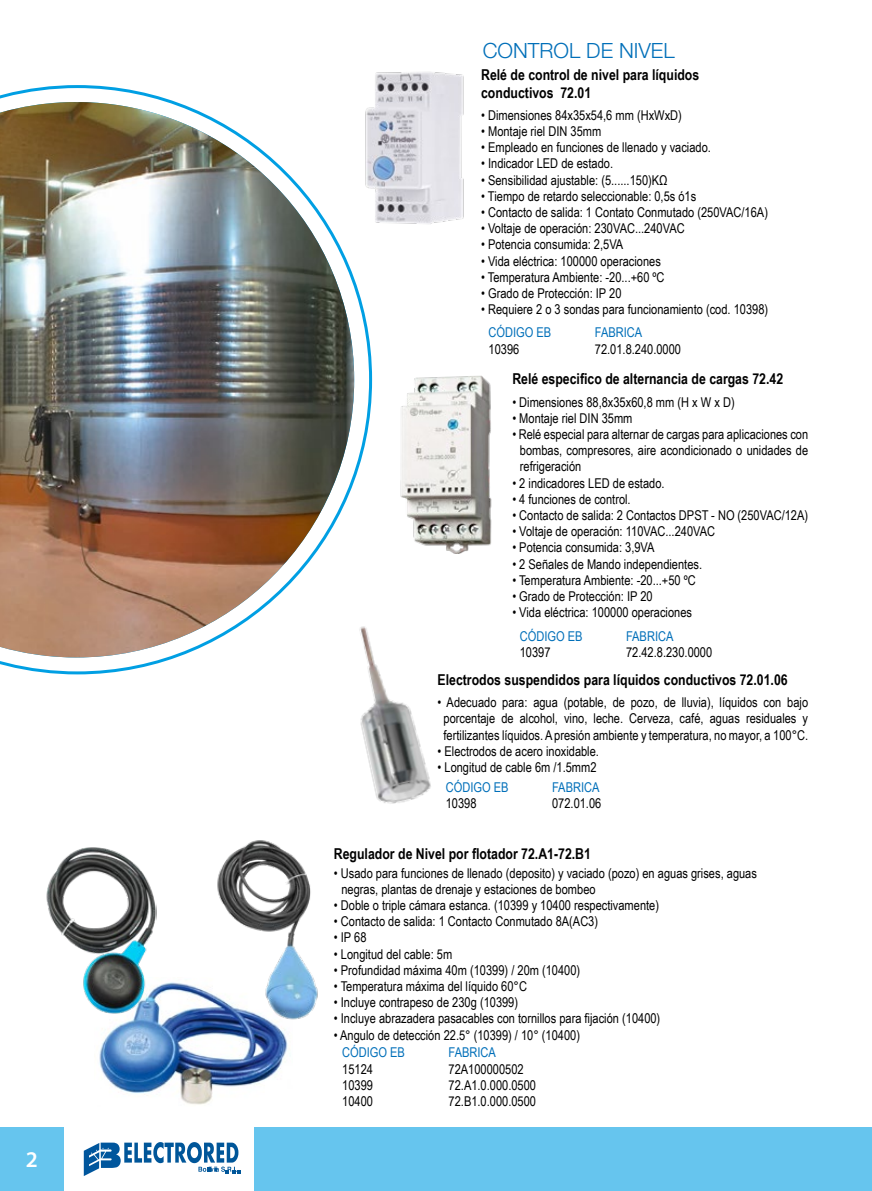
<style>
.page{position:relative;width:872px;height:1191px;background:#fff}
.page>*{position:absolute;margin:0;border:0;box-sizing:border-box;transform-origin:0 0}
.t1{font:600 22.5px "Myriad Pro";color:#fff}
.t2{font:300 21px "Helvetica Neue LT Std";color:#006fb9}
.t3{font:700 15px/18px "Arial Narrow";color:#000}
.t4{font:13.5px/16.2px "Arial Narrow";color:#000;text-align:justify}
.t5{font:13.5px "Arial Narrow";color:#006fb9}
</style>
<div class="page">
<div style="left:0;top:1127px;width:64px;height:64px;background:#66c5ee"></div>
<div style="left:255px;top:1127px;width:617px;height:64px;background:#66c5ee"></div>
<svg style="left:84px;top:1142px;width:157px;height:34px"></svg>
<img style="left:99px;top:982px;width:189px;height:123px">
<img style="left:0;top:85px;width:373px;height:590px">
<img style="left:363px;top:72px;width:101px;height:154px">
<img style="left:400px;top:375px;width:92px;height:179px">
<img style="left:335px;top:615px;width:96px;height:189px">
<img style="left:46px;top:847px;width:111px;height:168px">
<img style="left:213px;top:840px;width:105px;height:181px">
<h1 class="t1" style="left:26px;top:1144px;width:14px">2</h1>
<h2 class="t2" style="left:483px;top:37px;width:193px">CONTROL DE NIVEL</h2>
<p class="t3" style="left:481px;top:65px;width:220px">Relé de control de nivel para líquidos conductivos 72.01</p>
<p class="t4" style="left:481px;top:106px;width:202px">• Dimensiones 84x35x54,6 mm (HxWxD)</p>
<p class="t4" style="left:481px;top:122px;width:122px">• Montaje riel DIN 35mm</p>
<p class="t4" style="left:481px;top:139px;width:231px">• Empleado en funciones de llenado y vaciado.</p>
<p class="t4" style="left:481px;top:155px;width:133px">• Indicador LED de estado.</p>
<p class="t4" style="left:481px;top:171px;width:188px">• Sensibilidad ajustable: (5......150)KΩ</p>
<p class="t4" style="left:481px;top:187px;width:217px">• Tiempo de retardo seleccionable: 0,5s ó1s</p>
<p class="t4" style="left:481px;top:203px;width:288px">• Contacto de salida: 1 Contato Conmutado (250VAC/16A)</p>
<p class="t4" style="left:481px;top:220px;width:205px">• Voltaje de operación: 230VAC...240VAC</p>
<p class="t4" style="left:481px;top:236px;width:144px">• Potencia consumida: 2,5VA</p>
<p class="t4" style="left:481px;top:252px;width:181px">• Vida eléctrica: 100000 operaciones</p>
<p class="t4" style="left:481px;top:268px;width:185px">• Temperatura Ambiente: -20...+60 ºC</p>
<p class="t4" style="left:481px;top:284px;width:142px">• Grado de Protección: IP 20</p>
<p class="t4" style="left:481px;top:301px;width:288px">• Requiere 2 o 3 sondas para funcionamiento (cod. 10398)</p>
<p class="t5" style="left:488px;top:323px;width:64px">CÓDIGO EB</p>
<p class="t5" style="left:595px;top:323px;width:49px">FABRICA</p>
<p class="t4" style="left:488px;top:340px;width:32px">10396</p>
<p class="t4" style="left:595px;top:340px;width:88px">72.01.8.240.0000</p>
<p class="t3" style="left:512px;top:369px;width:272px">Relé especifico de alternancia de cargas 72.42</p>
<p class="t4" style="left:512px;top:393px;width:224px">• Dimensiones 88,8x35x60,8 mm (H x W x D)</p>
<p class="t4" style="left:512px;top:409px;width:122px">• Montaje riel DIN 35mm</p>
<p class="t4" style="left:520px;top:426px;width:290px;text-indent:-8px">• Relé especial para alternar de cargas para aplicaciones con bombas, compresores, aire acondicionado o unidades de refrigeración</p>
<p class="t4" style="left:512px;top:474px;width:154px">• 2 indicadores LED de estado.</p>
<p class="t4" style="left:512px;top:490px;width:120px">• 4 funciones de control.</p>
<p class="t4" style="left:512px;top:507px;width:297px">• Contacto de salida: 2 Contactos DPST - NO (250VAC/12A)</p>
<p class="t4" style="left:512px;top:523px;width:204px">• Voltaje de operación: 110VAC...240VAC</p>
<p class="t4" style="left:512px;top:539px;width:144px">• Potencia consumida: 3,9VA</p>
<p class="t4" style="left:512px;top:555px;width:191px">• 2 Señales de Mando independientes.</p>
<p class="t4" style="left:512px;top:571px;width:185px">• Temperatura Ambiente: -20...+50 ºC</p>
<p class="t4" style="left:512px;top:588px;width:142px">• Grado de Protección: IP 20</p>
<p class="t4" style="left:512px;top:604px;width:181px">• Vida eléctrica: 100000 operaciones</p>
<p class="t5" style="left:520px;top:626px;width:64px">CÓDIGO EB</p>
<p class="t5" style="left:626px;top:626px;width:49px">FABRICA</p>
<p class="t4" style="left:520px;top:643px;width:32px">10397</p>
<p class="t4" style="left:626px;top:643px;width:88px">72.42.8.230.0000</p>
<p class="t3" style="left:437px;top:670px;width:352px">Electrodos suspendidos para líquidos conductivos 72.01.06</p>
<p class="t4" style="left:437px;top:693px;width:372px;text-align:center">• Adecuado para: agua (potable, de pozo, de lluvia), líquidos con bajo porcentaje de alcohol, vino, leche. Cerveza, café, aguas residuales y fertilizantes líquidos. A presión ambiente y temperatura, no mayor, a 100°C.</p>
<p class="t4" style="left:437px;top:742px;width:163px">• Electrodos de acero inoxidable.</p>
<p class="t4" style="left:437px;top:758px;width:160px">• Longitud de cable 6m /1.5mm2</p>
<p class="t5" style="left:446px;top:777px;width:64px">CÓDIGO EB</p>
<p class="t5" style="left:552px;top:777px;width:49px">FABRICA</p>
<p class="t4" style="left:446px;top:795px;width:32px">10398</p>
<p class="t4" style="left:552px;top:795px;width:51px">072.01.06</p>
<p class="t3" style="left:334px;top:843px;width:259px">Regulador de Nivel por flotador 72.A1-72.B1</p>
<p class="t4" style="left:341px;top:864px;width:417px;text-indent:-8px">• Usado para funciones de llenado (deposito) y vaciado (pozo) en aguas grises, aguas negras, plantas de drenaje y estaciones de bombeo</p>
<p class="t4" style="left:334px;top:896px;width:327px">• Doble o triple cámara estanca. (10399 y 10400 respectivamente)</p>
<p class="t4" style="left:334px;top:912px;width:266px">• Contacto de salida: 1 Contacto Conmutado 8A(AC3)</p>
<p class="t4" style="left:334px;top:929px;width:34px">• IP 68</p>
<p class="t4" style="left:334px;top:945px;width:120px">• Longitud del cable: 5m</p>
<p class="t4" style="left:334px;top:961px;width:248px">• Profundidad máxima 40m (10399) / 20m (10400)</p>
<p class="t4" style="left:334px;top:977px;width:195px">• Temperatura máxima del líquido 60°C</p>
<p class="t4" style="left:334px;top:993px;width:186px">• Incluye contrapeso de 230g (10399)</p>
<p class="t4" style="left:334px;top:1010px;width:328px">• Incluye abrazadera pasacables con tornillos para fijación (10400)</p>
<p class="t4" style="left:334px;top:1026px;width:248px">• Angulo de detección 22.5° (10399) / 10° (10400)</p>
<p class="t5" style="left:342px;top:1042px;width:64px">CÓDIGO EB</p>
<p class="t5" style="left:448px;top:1042px;width:49px">FABRICA</p>
<p class="t4" style="left:342px;top:1060px;width:32px">15124</p>
<p class="t4" style="left:448px;top:1060px;width:77px">72A100000502</p>
<p class="t4" style="left:342px;top:1076px;width:32px">10399</p>
<p class="t4" style="left:448px;top:1076px;width:89px">72.A1.0.000.0500</p>
<p class="t4" style="left:342px;top:1092px;width:32px">10400</p>
<p class="t4" style="left:448px;top:1092px;width:89px">72.B1.0.000.0500</p>
</div>
